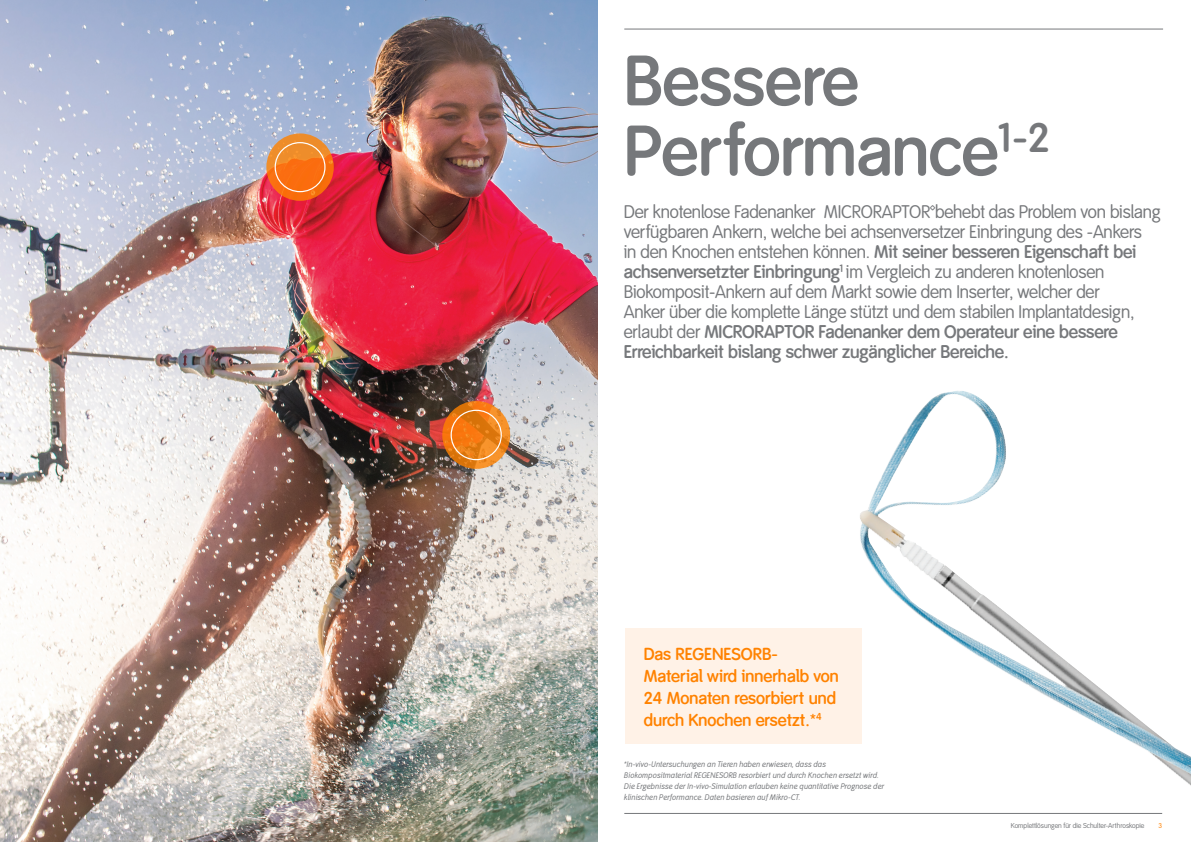
<style>
.page{position:relative;width:1191px;height:842px;background:#fff}
.page>*{position:absolute;margin:0;border:0;box-sizing:border-box;transform-origin:0 0}
.Headline_1{font:600 70px/70px "Smith&Nephew";color:#76787b}
.Stand_first{font:18px/20px "Smith&Nephew";letter-spacing:-.01em;color:#76787b}
.Stand_first-2{font:600 17px/22px "Smith&Nephew";color:#ff8200}
.Table_Body_Copy{font:italic 8px/11px "Smith&Nephew";letter-spacing:.02em;color:#76787b}
.t1{font:7px "Smith&Nephew";color:#76787b}
.t2{font:7px "Smith&Nephew";color:#ff8200}
.s1{font-weight:600}
</style>
<div class="page">
<hr style="left:624px;top:813px;width:538px;height:1px;background:#76787b">
<hr style="left:624px;top:29px;width:539px;height:1px;background:#76787b">
<img style="left:0;top:0;width:597px;height:842px">
<svg style="left:442px;top:401px;width:68px;height:68px;background:#ec821e"></svg>
<div style="left:450px;top:410px;width:52px;height:50px;border:1px solid #fff;border-radius:50%"></div>
<svg style="left:266px;top:133px;width:68px;height:68px;background:#f47e24"></svg>
<div style="left:275px;top:142px;width:50px;height:50px;border:1px solid #fff;border-radius:50%"></div>
<img style="left:856px;top:391px;width:335px;height:395px">
<div style="left:625px;top:629px;width:237px;height:115px;background:#fff2e7"></div>
<p class="Headline_1" style="left:624px;top:48px;width:428px">Bessere<br>Performance<sup>1-2</sup></p>
<p class="Stand_first" style="left:624px;top:202px;width:538px">Der knotenlose Fadenanker MICRORAPTOR<span class="s1">™</span>behebt das Problem von bislang verfügbaren Ankern, welche bei achsenversetzer Einbringung des -Ankers<br>in den Knochen entstehen können. <span class="s1">Mit seiner besseren Eigenschaft bei achsenversetzter Einbringung</span><sup>1</sup> im Vergleich zu anderen knotenlosen Biokomposit-Ankern auf dem Markt sowie dem Inserter, welcher der<br>Anker über die komplette Länge stützt und dem stabilen Implantatdesign, erlaubt der <span class="s1">MICRORAPTOR Fadenanker dem Operateur eine bessere Erreichbarkeit bislang schwer zugänglicher Bereiche.</span></p>
<p class="Stand_first-2" style="left:643px;top:643px;width:197px">Das REGENESORB-<br>Material wird innerhalb von<br>24 Monaten resorbiert und durch Knochen ersetzt.*<sup>4</sup></p>
<p class="Table_Body_Copy" style="left:624px;top:759px;width:261px">*In-vivo-Untersuchungen an Tieren haben erwiesen, dass das Biokompositmaterial REGENESORB resorbiert und durch Knochen ersetzt wird.<br>Die Ergebnisse der In-vivo-Simulation erlauben keine quantitative Prognose der klinischen Performance. Daten basieren auf Mikro-CT.</p>
<p class="t1" style="left:1010px;top:821px;width:135px">Komplettlösungen für die Schulter-Arthroskopie</p>
<p class="t2" style="left:1158px;top:821px;width:5px">3</p>
</div>
